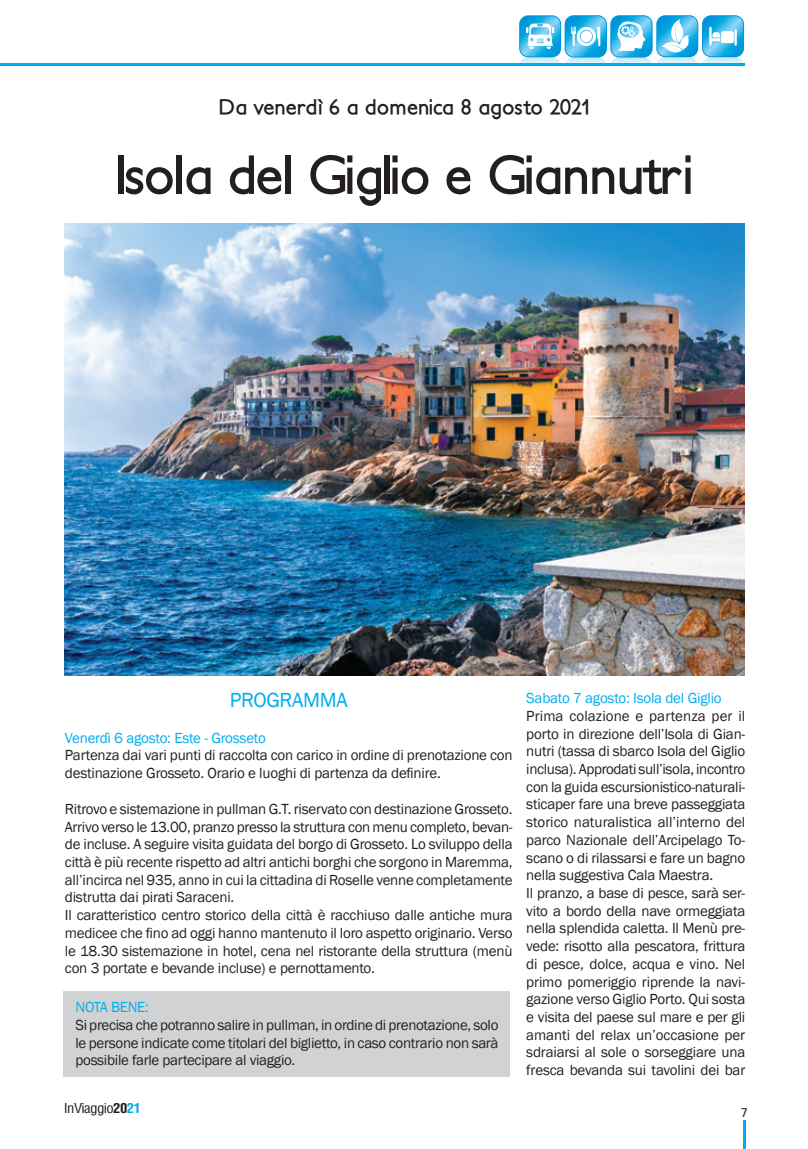
<style>
.page{position:relative;width:808px;height:1149px;background:#fff}
.page>*{position:absolute;margin:0;border:0;box-sizing:border-box;transform-origin:0 0}
.Corpo_testo_travel{font:700 52.5px "Petita";letter-spacing:-.02em;color:#231f20}
.occhiello_travel{font:700 21px "Petita";color:#231f20}
.testo_travel{font:21px "Franklin Gothic";letter-spacing:-.015em;color:#00aeef}
.Corpo_testo_travel-2{font:15px/17.7px "Franklin Gothic";letter-spacing:-.015em;color:#231f20;text-align:justify}
.Corpo_testo_travel-3{font:15px "Franklin Gothic";letter-spacing:-.015em;color:#00aeef}
.t1{font:condensed 13.35px "Helvetica";letter-spacing:-.04em;color:#231f20;scale:1.1 1}
.t2{font:12px "DejaVu Sans";color:#231f20}
.s1{font-weight:700}
.s2{font-weight:700;color:#00aeef}
</style>
<div class="page">
<hr style="left:743px;top:1119px;width:2px;height:29px;background:#00aeef">
<svg style="left:656px;top:15px;width:42px;height:42px"></svg>
<svg style="left:519px;top:15px;width:42px;height:42px"></svg>
<svg style="left:610px;top:15px;width:43px;height:43px"></svg>
<svg style="left:565px;top:15px;width:42px;height:43px"></svg>
<svg style="left:702px;top:15px;width:42px;height:42px"></svg>
<svg style="left:519px;top:16px;width:225px;height:48px"></svg>
<div style="left:64px;top:991px;width:446px;height:85px;background:#d1d2d4"></div>
<hr style="left:0;top:64px;width:744px;height:2px;background:#00aeef">
<img style="left:65px;top:224px;width:679px;height:451px">
<p class="occhiello_travel" style="left:218px;top:94px;width:372px">Da venerdì 6 a domenica 8 agosto 2021</p>
<p class="Corpo_testo_travel" style="left:114px;top:143px;width:580px">Isola del Giglio e Giannutri</p>
<p class="testo_travel" style="left:230px;top:687px;width:120px">PROGRAMMA</p>
<p class="Corpo_testo_travel-3" style="left:65px;top:728px;width:202px">Venerdì 6 agosto: Este - Grosseto</p>
<p class="Corpo_testo_travel-2" style="left:65px;top:746px;width:449px">Partenza dai vari punti di raccolta con carico in ordine di prenotazione con destinazione Grosseto. Orario e luoghi di partenza da definire.</p>
<p class="Corpo_testo_travel-2" style="left:65px;top:800px;width:449px">Ritrovo e sistemazione in pullman G.T. riservato con destinazione Grosseto.<br>Arrivo verso le 13.00, pranzo presso la struttura con menu completo, bevan&shy;de incluse. A seguire visita guidata del borgo di Grosseto. Lo sviluppo della città è più recente rispetto ad altri antichi borghi che sorgono in Maremma, all’incirca nel 935, anno in cui la cittadina di Roselle venne completamente distrutta dai pirati Saraceni.</p>
<p class="Corpo_testo_travel-2" style="left:65px;top:906px;width:449px">Il caratteristico centro storico della città è racchiuso dalle antiche mura medicee che fino ad oggi hanno mantenuto il loro aspetto originario. Verso le 18.30 sistemazione in hotel, cena nel ristorante della struttura (menù con 3 portate e bevande incluse) e pernottamento.</p>
<p class="Corpo_testo_travel-3" style="left:75px;top:997px;width:75px">NOTA BENE:</p>
<p class="Corpo_testo_travel-2" style="left:75px;top:1015px;width:425px">Si precisa che potranno salire in pullman, in ordine di prenotazione, solo le persone indicate come titolari del biglietto, in caso contrario non sarà possibile farle partecipare al viaggio.</p>
<p class="t1" style="left:64px;top:1098px;width:72px">InViaggio<span class="s1">20</span><span class="s2">21</span></p>
<p class="Corpo_testo_travel-3" style="left:526px;top:688px;width:197px">Sabato 7 agosto: Isola del Giglio</p>
<p class="Corpo_testo_travel-2" style="left:526px;top:707px;width:221px">Prima colazione e partenza per il porto in direzione dell’Isola di Gian&shy;nutri (tassa di sbarco Isola del Giglio inclusa). Approdati sull’isola, incontro con la guida escursionistico-naturali&shy;sticaper fare una breve passeggiata storico naturalistica all’interno del parco Nazionale dell’Arcipelago To&shy;scano o di rilassarsi e fare un bagno nella suggestiva Cala Maestra.</p>
<p class="Corpo_testo_travel-2" style="left:526px;top:884px;width:221px">Il pranzo, a base di pesce, sarà ser&shy;vito a bordo della nave ormeggiata nella splendida caletta. Il Menù pre&shy;vede: risotto alla pescatora, frittura di pesce, dolce, acqua e vino. Nel primo pomeriggio riprende la navi&shy;gazione verso Giglio Porto. Qui sosta e visita del paese sul mare e per gli amanti del relax un’occasione per sdraiarsi al sole o sorseggiare una fresca bevanda sui tavolini dei bar</p>
<p class="t2" style="left:740px;top:1102px;width:9px">7</p>
</div>
